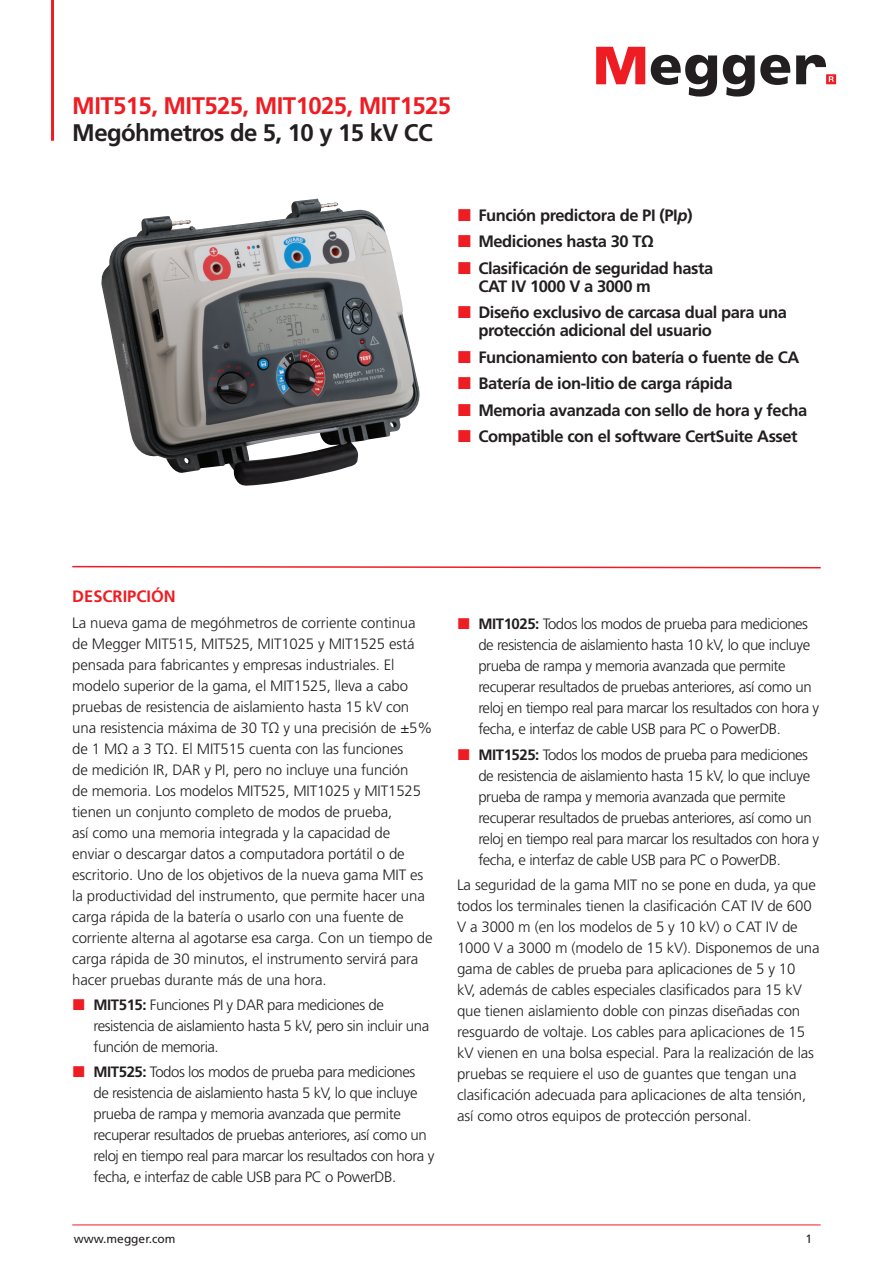
<style>
.page{position:relative;width:893px;height:1263px;background:#fff}
.page>*{position:absolute;margin:0;border:0;box-sizing:border-box;transform-origin:0 0}
.t1{font:700 24px "Frutiger LT Pro";letter-spacing:-.025em;color:#ee1d23}
.t2{font:700 24px "Frutiger LT Pro";letter-spacing:-.025em;color:#231f20}
.t3{font:700 16.5px/26.5px "Frutiger LT Pro";letter-spacing:-.025em;color:#231f20}
.t4{font:700 16.5px "Frutiger LT Pro";color:#ee1d23}
.t5{font:300 15px/21px "Frutiger LT Pro";letter-spacing:-.01em;color:#231f20}
.t6{font:300 15px/21px "Frutiger LT Pro";letter-spacing:-.03em;color:#231f20}
.t7{font:12px "Frutiger LT Pro";color:#231f20}
.s1{font-style:italic}
.s2{font-weight:700}
</style>
<div class="page">
<hr style="left:72px;top:1225px;width:749px;height:1px;background:#ee1d23">
<hr style="left:51px;top:0;width:3px;height:141px;background:#ee1d23">
<svg style="left:596px;top:47px;width:49px;height:37px"></svg>
<svg style="left:651px;top:55px;width:66px;height:42px"></svg>
<svg style="left:723px;top:55px;width:67px;height:42px"></svg>
<svg style="left:796px;top:55px;width:40px;height:29px"></svg>
<svg style="left:72px;top:565px;width:749px;height:4px"></svg>
<img style="left:101px;top:199px;width:319px;height:287px">
<h1 class="t1" style="left:72px;top:91px;width:380px">MIT515, MIT525, MIT1025, MIT1525</h1>
<h1 class="t2" style="left:72px;top:118px;width:362px">Megóhmetros de 5, 10 y 15 kV CC</h1>
<p class="t3" style="left:478px;top:202px;width:236px">Función predictora de PI (PI<span class="s1">p</span>)<br>Mediciones hasta 30 TΩ<br>Clasificación de seguridad hasta</p>
<p class="t3" style="left:478px;top:273px;width:310px">CAT IV 1000 V a 3000 m<br>Diseño exclusivo de carcasa dual para una</p>
<p class="t3" style="left:478px;top:317px;width:330px">protección adicional del usuario Funcionamiento con batería o fuente de CA Batería de ion-litio de carga rápida<br>Memoria avanzada con sello de hora y fecha Compatible con el software CertSuite Asset</p>
<p class="t4" style="left:72px;top:587px;width:105px">DESCRIPCIÓN</p>
<p class="t5" style="left:72px;top:612px;width:362px">La nueva gama de megóhmetros de corriente continua de Megger MIT515, MIT525, MIT1025 y MIT1525 está pensada para fabricantes y empresas industriales. El modelo superior de la gama, el MIT1525, lleva a cabo pruebas de resistencia de aislamiento hasta 15 kV con una resistencia máxima de 30 TΩ y una precisión de ±5% de 1 MΩ a 3 TΩ. El MIT515 cuenta con las funciones<br>de medición IR, DAR y PI, pero no incluye una función<br>de memoria. Los modelos MIT525, MIT1025 y MIT1525 tienen un conjunto completo de modos de prueba,<br>así como una memoria integrada y la capacidad de<br>enviar o descargar datos a computadora portátil o de escritorio. Uno de los objetivos de la nueva gama MIT es la productividad del instrumento, que permite hacer una carga rápida de la batería o usarlo con una fuente de corriente alterna al agotarse esa carga. Con un tiempo de carga rápida de 30 minutos, el instrumento servirá para hacer pruebas durante más de una hora.</p>
<p class="t6" style="left:94px;top:994px;width:337px"><span class="s2">MIT515:</span> Funciones PI y DAR para mediciones de resistencia de aislamiento hasta 5 kV, pero sin incluir una función de memoria.</p>
<p class="t6" style="left:94px;top:1061px;width:342px"><span class="s2">MIT525:</span> Todos los modos de prueba para mediciones de resistencia de aislamiento hasta 5 kV, lo que incluye prueba de rampa y memoria avanzada que permite recuperar resultados de pruebas anteriores, así como un reloj en tiempo real para marcar los resultados con hora y fecha, e interfaz de cable USB para PC o PowerDB.</p>
<p class="t6" style="left:478px;top:614px;width:342px"><span class="s2">MIT1025:</span> Todos los modos de prueba para mediciones de resistencia de aislamiento hasta 10 kV, lo que incluye prueba de rampa y memoria avanzada que permite recuperar resultados de pruebas anteriores, así como un reloj en tiempo real para marcar los resultados con hora y fecha, e interfaz de cable USB para PC o PowerDB.</p>
<p class="t6" style="left:478px;top:744px;width:342px"><span class="s2">MIT1525:</span> Todos los modos de prueba para mediciones de resistencia de aislamiento hasta 15 kV, lo que incluye prueba de rampa y memoria avanzada que permite recuperar resultados de pruebas anteriores, así como un reloj en tiempo real para marcar los resultados con hora y fecha, e interfaz de cable USB para PC o PowerDB.</p>
<p class="t5" style="left:457px;top:874px;width:364px">La seguridad de la gama MIT no se pone en duda, ya que todos los terminales tienen la clasificación CAT IV de 600<br>V a 3000 m (en los modelos de 5 y 10 kV) o CAT IV de 1000 V a 3000 m (modelo de 15 kV). Disponemos de una gama de cables de prueba para aplicaciones de 5 y 10<br>kV, además de cables especiales clasificados para 15 kV que tienen aislamiento doble con pinzas diseñadas con resguardo de voltaje. Los cables para aplicaciones de 15 kV vienen en una bolsa especial. Para la realización de las pruebas se requiere el uso de guantes que tengan una clasificación adecuada para aplicaciones de alta tensión, así como otros equipos de protección personal.</p>
<p class="t7" style="left:74px;top:1231px;width:103px">www.megger.com</p>
<p class="t7" style="left:805px;top:1231px;width:8px">1</p>
</div>
